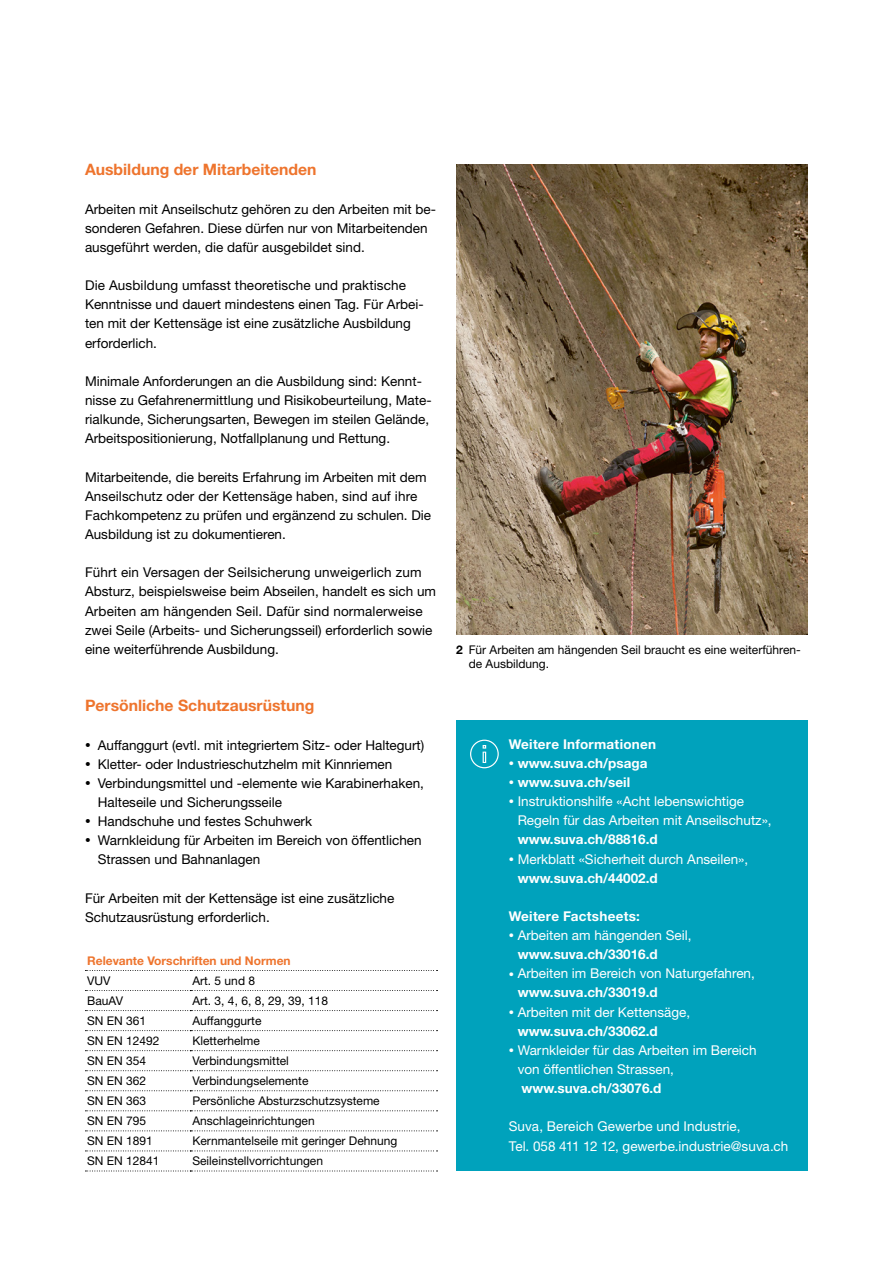
<style>
.page{position:relative;width:893px;height:1263px;background:#fff}
.page>*{position:absolute;margin:0;border:0;box-sizing:border-box;transform-origin:0 0}
.t1{font:700 15.75px "Helvetica Neue LT Std";color:#ee742d}
.t2{font:13.5px/19.2px "Helvetica Neue LT Std";color:#000}
.t3{font:13.5px/19.2px "Helvetica Neue LT Std";color:#fff}
.t4{font:700 13.5px "Helvetica Neue LT Std";color:#fff}
.t5{font:700 13.5px "Helvetica Neue LT Std";letter-spacing:.02em;color:#fff}
.t6{font:12px/13.8px "Helvetica Neue LT Std";color:#000}
.t7{font:700 12px "Helvetica Neue LT Std";color:#ee742d}
.s1{font-size:11.25px}
.s2{font-weight:700}
.s3{font-weight:400;font-size:10.5px}
.s4{font-size:10.5px}
</style>
<div class="page">
<div style="left:456px;top:720px;width:352px;height:450px;background:#00a2bc"></div>
<svg style="left:470px;top:740px;width:29px;height:28px"></svg>
<svg style="left:85px;top:990px;width:353px;height:1px"></svg>
<svg style="left:85px;top:1010px;width:353px;height:1px"></svg>
<svg style="left:85px;top:1030px;width:353px;height:1px"></svg>
<svg style="left:85px;top:1050px;width:353px;height:1px"></svg>
<svg style="left:85px;top:1070px;width:353px;height:1px"></svg>
<svg style="left:85px;top:1090px;width:353px;height:1px"></svg>
<svg style="left:85px;top:1110px;width:353px;height:1px"></svg>
<svg style="left:85px;top:1130px;width:353px;height:1px"></svg>
<svg style="left:85px;top:1150px;width:353px;height:1px"></svg>
<svg style="left:85px;top:1170px;width:353px;height:1px"></svg>
<svg style="left:85px;top:970px;width:353px;height:1px"></svg>
<img style="left:456px;top:164px;width:352px;height:471px">
<p class="t1" style="left:85px;top:160px;width:233px">Ausbildung der Mitarbeitenden</p>
<p class="t2" style="left:85px;top:199px;width:353px">Arbeiten mit Anseilschutz gehören zu den Arbeiten mit be&shy;sonderen Gefahren. Diese dürfen nur von Mitarbeitenden ausgeführt werden, die dafür ausgebildet sind.</p>
<p class="t2" style="left:85px;top:276px;width:340px">Die Ausbildung umfasst theoretische und praktische Kenntnisse und dauert mindestens einen Tag. Für Arbei&shy;ten mit der Kettensäge ist eine zusätzliche Ausbildung erforderlich.</p>
<p class="t2" style="left:85px;top:371px;width:348px">Minimale Anforderungen an die Ausbildung sind: Kennt&shy;nisse zu Gefahrenermittlung und Risikobeurteilung, Mate&shy;rialkunde, Sicherungsarten, Bewegen im steilen Gelände, Arbeitspositionierung, Notfallplanung und Rettung.</p>
<p class="t2" style="left:85px;top:467px;width:348px">Mitarbeitende, die bereits Erfahrung im Arbeiten mit dem Anseilschutz oder der Kettensäge haben, sind auf ihre Fachkompetenz zu prüfen und ergänzend zu schulen. Die Ausbildung ist zu dokumentieren.</p>
<p class="t2" style="left:85px;top:563px;width:353px">Führt ein Versagen der Seilsicherung unweigerlich zum Absturz, beispielsweise beim Abseilen, handelt es sich um Arbeiten am hängenden Seil. Dafür sind normalerweise zwei Seile (Arbeits- und Sicherungsseil) erforderlich sowie eine weiterführende Ausbildung.</p>
<p class="t1" style="left:85px;top:696px;width:231px">Persönliche Schutzausrüstung</p>
<p class="t2" style="left:85px;top:735px;width:341px"><span class="s1">•</span> Auffanggurt (evtl. mit integriertem Sitz- oder Haltegurt)</p>
<p class="t2" style="left:85px;top:754px;width:309px"><span class="s1">•</span> Kletter- oder Industrieschutzhelm mit Kinnriemen</p>
<p class="t2" style="left:98px;top:773px;width:328px;text-indent:-13px"><span class="s1">•</span> Verbindungsmittel und -elemente wie Karabinerhaken,<br>Halteseile und Sicherungsseile</p>
<p class="t2" style="left:85px;top:811px;width:229px"><span class="s1">•</span> Handschuhe und festes Schuhwerk</p>
<p class="t2" style="left:98px;top:830px;width:325px;text-indent:-13px"><span class="s1">•</span> Warnkleidung für Arbeiten im Bereich von öffentlichen<br>Strassen und Bahnanlagen</p>
<p class="t2" style="left:85px;top:888px;width:311px">Für Arbeiten mit der Kettensäge ist eine zusätzliche<br>Schutzausrüstung erforderlich.</p>
<p class="t7" style="left:87px;top:953px;width:205px">Relevante Vorschriften und Normen</p>
<p class="t6" style="left:87px;top:973px;width:25px">VUV</p>
<p class="t6" style="left:192px;top:973px;width:64px">Art. 5 und 8</p>
<p class="t6" style="left:87px;top:993px;width:37px">BauAV</p>
<p class="t6" style="left:192px;top:993px;width:137px">Art. 3, 4, 6, 8, 29, 39, 118</p>
<p class="t6" style="left:87px;top:1013px;width:61px">SN EN 361</p>
<p class="t6" style="left:192px;top:1013px;width:71px">Auffanggurte</p>
<p class="t6" style="left:87px;top:1034px;width:74px">SN EN 12492</p>
<p class="t6" style="left:192px;top:1034px;width:69px">Kletterhelme</p>
<p class="t6" style="left:87px;top:1054px;width:61px">SN EN 354</p>
<p class="t6" style="left:192px;top:1054px;width:98px">Verbindungsmittel</p>
<p class="t6" style="left:87px;top:1074px;width:61px">SN EN 362</p>
<p class="t6" style="left:192px;top:1074px;width:118px">Verbindungselemente</p>
<p class="t6" style="left:87px;top:1094px;width:61px">SN EN 363</p>
<p class="t6" style="left:192px;top:1094px;width:189px">Persönliche Absturzschutzsysteme</p>
<p class="t6" style="left:87px;top:1114px;width:61px">SN EN 795</p>
<p class="t6" style="left:192px;top:1114px;width:124px">Anschlageinrichtungen</p>
<p class="t6" style="left:87px;top:1134px;width:67px">SN EN 1891</p>
<p class="t6" style="left:192px;top:1134px;width:206px">Kernmantelseile mit geringer Dehnung</p>
<p class="t6" style="left:87px;top:1154px;width:74px">SN EN 12841</p>
<p class="t6" style="left:192px;top:1154px;width:132px">Seileinstellvorrichtungen</p>
<p class="t6" style="left:469px;top:642px;width:334px;text-indent:-13px"><span class="s2">2</span> Für Arbeiten am hängenden Seil braucht es eine weiterführen&shy;de Ausbildung.</p>
<p class="t5" style="left:509px;top:735px;width:149px">Weitere Informationen</p>
<p class="t4" style="left:509px;top:755px;width:140px"><span class="s3">•</span> www.suva.ch/psaga</p>
<p class="t4" style="left:509px;top:774px;width:123px"><span class="s3">•</span> www.suva.ch/seil</p>
<p class="t3" style="left:518px;top:791px;width:256px;text-indent:-9px"><span class="s4">•</span> Instruktionshilfe «Acht lebenswichtige<br>Regeln für das Arbeiten mit Anseilschutz»,</p>
<p class="t4" style="left:518px;top:831px;width:142px">www.suva.ch/88816.d</p>
<p class="t3" style="left:518px;top:849px;width:232px;text-indent:-9px"><span class="s4">•</span> Merkblatt «Sicherheit durch Anseilen», <span class="s2">www.suva.ch/44002.d</span></p>
<p class="t5" style="left:509px;top:908px;width:133px">Weitere Factsheets:</p>
<p class="t3" style="left:518px;top:925px;width:175px;text-indent:-9px"><span class="s4">•</span> Arbeiten am hängenden Seil, <span class="s2">www.suva.ch/33016.d</span></p>
<p class="t3" style="left:518px;top:964px;width:239px;text-indent:-9px"><span class="s4">•</span> Arbeiten im Bereich von Naturgefahren, <span class="s2">www.suva.ch/33019.d</span></p>
<p class="t3" style="left:518px;top:1002px;width:174px;text-indent:-9px"><span class="s4">•</span> Arbeiten mit der Kettensäge, <span class="s2">www.suva.ch/33062.d</span></p>
<p class="t3" style="left:518px;top:1040px;width:241px;text-indent:-9px"><span class="s4">•</span> Warnkleider für das Arbeiten im Bereich von öffentlichen Strassen,</p>
<p class="t4" style="left:521px;top:1080px;width:142px">www.suva.ch/33076.d</p>
<p class="t3" style="left:509px;top:1117px;width:281px">Suva, Bereich Gewerbe und Industrie,<br>Tel. 058 411 12 12, gewerbe.industrie@suva.ch</p>
</div>
